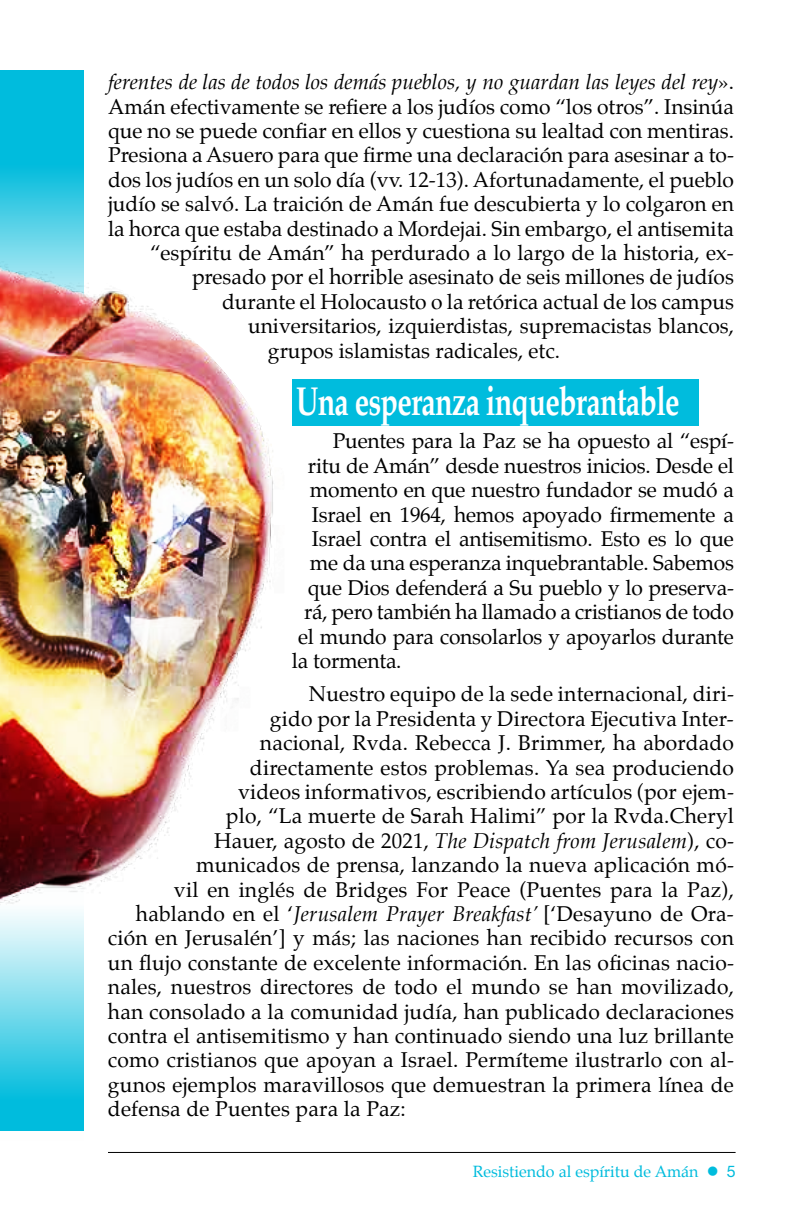
<style>
.page{position:relative;width:792px;height:1224px;background:#fff}
.page>*{position:absolute;margin:0;border:0;box-sizing:border-box;transform-origin:0 0}
.t1{font:700 40px "Palatino CE";letter-spacing:-.025em;color:#fff;scale:.72 1}
.t2{font:21px "Palatino CE";color:#000}
.t3{font:italic 21px "Palatino CE";color:#000}
.t4{font:16px "Palatino CE";color:#00bcdd}
.s1{font-style:normal}
.s2{font-style:italic}
.s3{font-family:"Helvetica Neue LT Std"}
</style>
<div class="page">
<hr style="left:108px;top:1152px;width:628px;height:1px;background:#000">
<div style="left:292px;top:380px;width:406px;height:46px;background:#00bcdd"></div>
<img style="left:83px;top:253px;width:225px;height:699px">
<img style="left:0;top:71px;width:83px;height:1059px">
<p class="t3" style="left:108px;top:69px;width:627px">ferentes de las de todos los demás pueblos, y no guardan las leyes del rey<span class="s1">».</span></p>
<p class="t2" style="left:108px;top:93px;width:628px">Amán efectivamente se refiere a los judíos como “los otros”. Insinúa</p>
<p class="t2" style="left:108px;top:117px;width:628px">que no se puede confiar en ellos y cuestiona su lealtad con mentiras.</p>
<p class="t2" style="left:108px;top:142px;width:628px">Presiona a Asuero para que firme una declaración para asesinar a to-</p>
<p class="t2" style="left:108px;top:166px;width:628px">dos los judíos en un solo día (vv. 12-13). Afortunadamente, el pueblo</p>
<p class="t2" style="left:108px;top:190px;width:628px">judío se salvó. La traición de Amán fue descubierta y lo colgaron en</p>
<p class="t2" style="left:108px;top:215px;width:628px">la horca que estaba destinado a Mordejai. Sin embargo, el antisemita</p>
<p class="t2" style="left:150px;top:239px;width:585px">“espíritu de Amán” ha perdurado a lo largo de la historia, ex-</p>
<p class="t2" style="left:192px;top:264px;width:544px">presado por el horrible asesinato de seis millones de judíos</p>
<p class="t2" style="left:222px;top:288px;width:514px">durante el Holocausto o la retórica actual de los campus</p>
<p class="t2" style="left:248px;top:312px;width:488px">universitarios, izquierdistas, supremacistas blancos,</p>
<p class="t2" style="left:268px;top:337px;width:294px">grupos islamistas radicales, etc.</p>
<h1 class="t1" style="left:296px;top:377px;width:534px">Una esperanza inquebrantable</h1>
<p class="t2" style="left:333px;top:427px;width:403px">Puentes para la Paz se ha opuesto al “espí-</p>
<p class="t2" style="left:308px;top:452px;width:428px">ritu de Amán” desde nuestros inicios. Desde el</p>
<p class="t2" style="left:310px;top:476px;width:426px">momento en que nuestro fundador se mudó a</p>
<p class="t2" style="left:312px;top:501px;width:424px">Israel en 1964, hemos apoyado firmemente a</p>
<p class="t2" style="left:312px;top:525px;width:424px">Israel contra el antisemitismo. Esto es lo que</p>
<p class="t2" style="left:310px;top:549px;width:426px">me da una esperanza inquebrantable. Sabemos</p>
<p class="t2" style="left:308px;top:574px;width:428px">que Dios defenderá a Su pueblo y lo preserva-</p>
<p class="t2" style="left:304px;top:598px;width:432px">rá, pero también ha llamado a cristianos de todo</p>
<p class="t2" style="left:298px;top:623px;width:438px">el mundo para consolarlos y apoyarlos durante</p>
<p class="t2" style="left:292px;top:647px;width:111px">la tormenta.</p>
<p class="t2" style="left:309px;top:680px;width:427px">Nuestro equipo de la sede internacional, diri-</p>
<p class="t2" style="left:270px;top:705px;width:465px">gido por la Presidenta y Directora Ejecutiva Inter-</p>
<p class="t2" style="left:260px;top:729px;width:476px">nacional, Rvda. Rebecca J. Brimmer, ha abordado</p>
<p class="t2" style="left:250px;top:754px;width:486px">directamente estos problemas. Ya sea produciendo</p>
<p class="t2" style="left:238px;top:778px;width:497px">videos informativos, escribiendo artículos (por ejem-</p>
<p class="t2" style="left:226px;top:802px;width:510px">plo, “La muerte de Sarah Halimi” por la Rvda.Cheryl</p>
<p class="t2" style="left:214px;top:827px;width:522px">Hauer, agosto de 2021, <span class="s2">The Dispatch from Jerusalem</span>), co-</p>
<p class="t2" style="left:196px;top:851px;width:540px">municados de prensa, lanzando la nueva aplicación mó-</p>
<p class="t2" style="left:174px;top:876px;width:561px">vil en inglés de Bridges For Peace (Puentes para la Paz),</p>
<p class="t2" style="left:136px;top:900px;width:599px">hablando en el ‘<span class="s2">Jerusalem Prayer Breakfast’</span> [‘Desayuno de Ora-</p>
<p class="t2" style="left:108px;top:924px;width:628px">ción en Jerusalén’] y más; las naciones han recibido recursos con</p>
<p class="t2" style="left:108px;top:949px;width:628px">un flujo constante de excelente información. En las oficinas nacio-</p>
<p class="t2" style="left:108px;top:973px;width:628px">nales, nuestros directores de todo el mundo se han movilizado,</p>
<p class="t2" style="left:108px;top:998px;width:628px">han consolado a la comunidad judía, han publicado declaraciones</p>
<p class="t2" style="left:108px;top:1022px;width:628px">contra el antisemitismo y han continuado siendo una luz brillante</p>
<p class="t2" style="left:108px;top:1047px;width:628px">como cristianos que apoyan a Israel. Permíteme ilustrarlo con al-</p>
<p class="t2" style="left:108px;top:1071px;width:628px">gunos ejemplos maravillosos que demuestran la primera línea de</p>
<p class="t2" style="left:108px;top:1095px;width:299px">defensa de Puentes para la Paz:</p>
<p class="t4" style="left:473px;top:1161px;width:264px">Resistiendo al espíritu de Amán ● <span class="s3">5</span></p>
</div>
